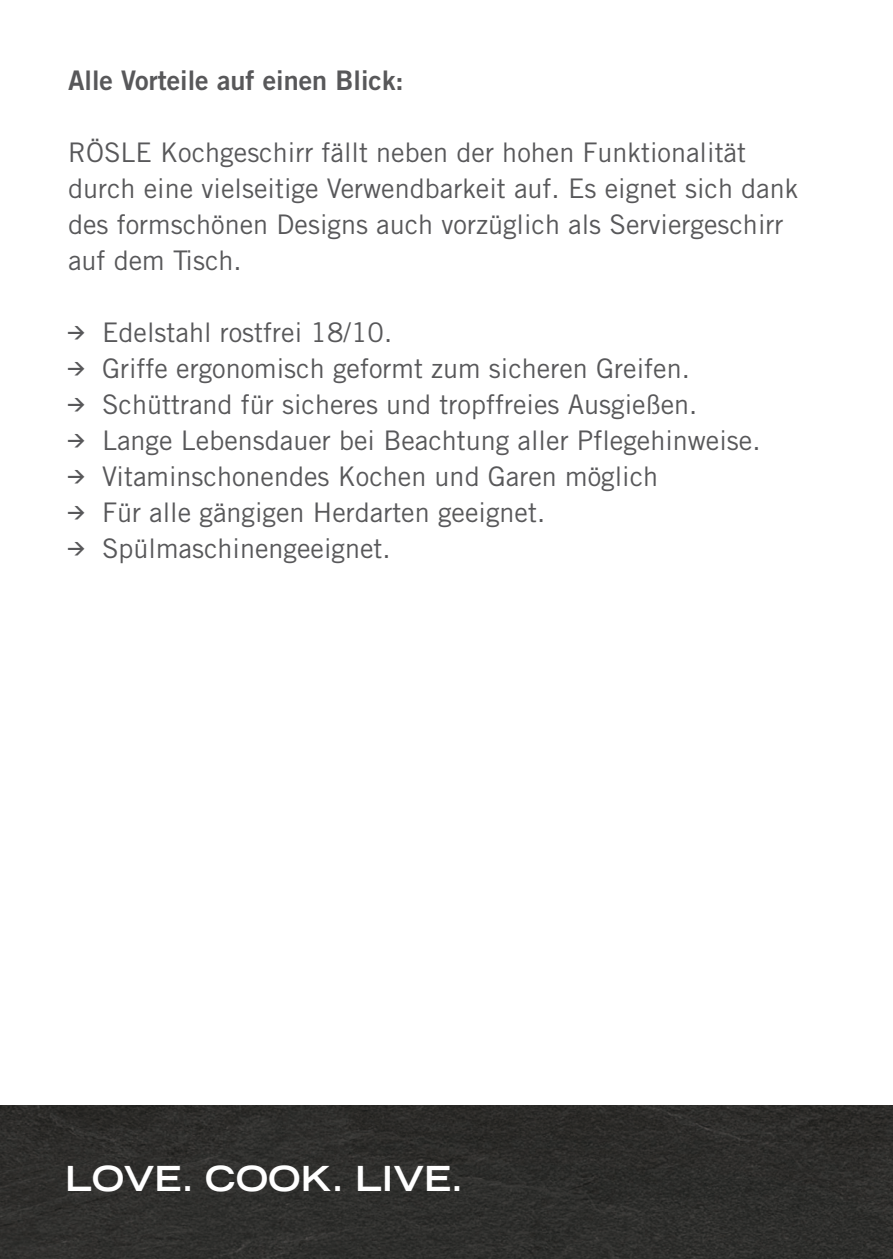
<style>
.page{position:relative;width:893px;height:1259px;background:#fff}
.page>*{position:absolute;margin:0;border:0;box-sizing:border-box;transform-origin:0 0}
.t1{font:700 expanded 34.5px "Trade Gothic LH";color:#fff}
.t2{font:27px/36px "Trade Gothic";color:#58585a}
.t3{font:27px "Trade Gothic Bold Two";color:#58585a}
</style>
<div class="page">
<img style="left:0;top:1106px;width:893px;height:153px">
<p class="t3" style="left:68px;top:64px;width:337px">Alle Vorteile auf einen Blick:</p>
<p class="t2" style="left:68px;top:134px;width:732px">RÖSLE Kochgeschirr fällt neben der hohen Funktionalität durch eine vielseitige Verwendbarkeit auf. Es eignet sich dank des formschönen Designs auch vorzüglich als Serviergeschirr auf dem Tisch.</p>
<p class="t2" style="left:68px;top:314px;width:326px">✓ Edelstahl rostfrei 18/10.</p>
<p class="t2" style="left:68px;top:350px;width:623px">✓ Griffe ergonomisch geformt zum sicheren Greifen.</p>
<p class="t2" style="left:68px;top:386px;width:631px">✓ Schüttrand für sicheres und tropffreies Ausgießen.</p>
<p class="t2" style="left:68px;top:422px;width:694px">✓ Lange Lebensdauer bei Beachtung aller Pflegehinweise.</p>
<p class="t2" style="left:68px;top:458px;width:592px">✓ Vitaminschonendes Kochen und Garen möglich</p>
<p class="t2" style="left:68px;top:494px;width:479px">✓ Für alle gängigen Herdarten geeignet.</p>
<p class="t2" style="left:68px;top:530px;width:324px">✓ Spülmaschinengeeignet.</p>
<p class="t1" style="left:65px;top:1155px;width:400px">LOVE. COOK. LIVE.</p>
</div>
